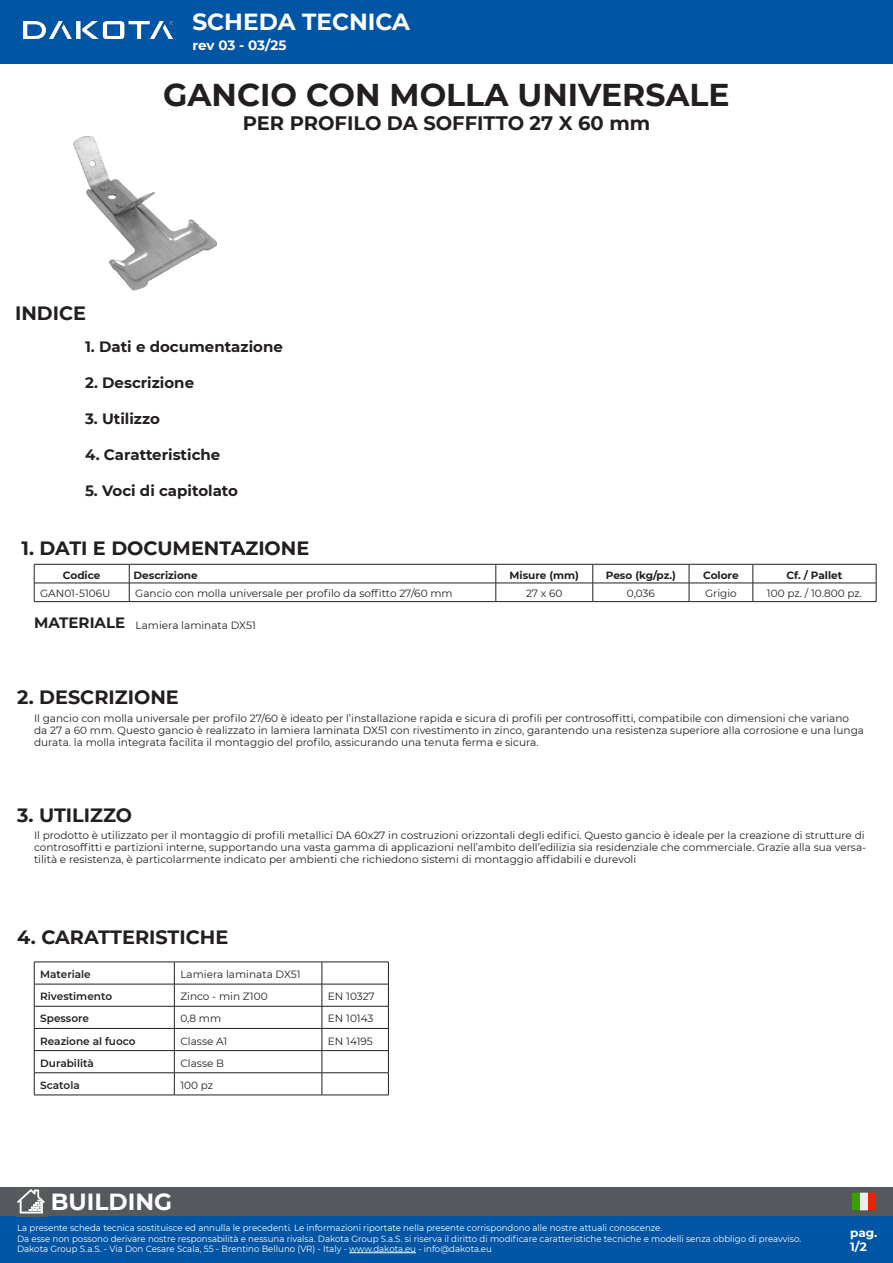
<style>
.page{position:relative;width:893px;height:1263px;background:#fff}
.page>*{position:absolute;margin:0;border:0;box-sizing:border-box;transform-origin:0 0}
.t1{font:700 31.5px "Montserrat";color:#231f20}
.t2{font:700 23.25px "Montserrat";color:#fff}
.t3{font:700 19.5px "Montserrat";color:#231f20}
.t4{font:700 19.2px "Montserrat";color:#231f20}
.t5{font:700 15px "Montserrat";color:#231f20}
.t6{font:700 13.5px "Montserrat";letter-spacing:-.01em;color:#fff}
.t7{font:700 12px/14.4px "Montserrat";color:#fff}
.t8{font:10.5px/12px "Montserrat";color:#231f20}
.t9{font:600 10.5px "Montserrat";color:#231f20}
.t10{font:700 10.5px "Montserrat";color:#231f20}
.t11{font:9px/10.5px "Montserrat";color:#fff;scale:.96 1}
</style>
<div class="page">
<div style="left:0;top:1187px;width:893px;height:29px;background:#55585d"></div>
<div style="left:0;top:0;width:893px;height:64px;background:#0155a5"></div>
<div style="left:0;top:1216px;width:893px;height:47px;background:#0155a5"></div>
<svg style="left:19px;top:1213px;width:24px;height:1px"></svg>
<svg style="left:17px;top:1189px;width:28px;height:24px"></svg>
<svg style="left:852px;top:1193px;width:24px;height:17px"></svg>
<hr style="left:349px;top:1252px;width:67px;height:1px;background:#fff">
<img style="left:23px;top:22px;width:149px;height:17px">
<hr style="left:34px;top:564px;width:95px;height:1px;background:#231f20">
<hr style="left:129px;top:564px;width:367px;height:1px;background:#231f20">
<hr style="left:496px;top:564px;width:97px;height:1px;background:#231f20">
<hr style="left:593px;top:564px;width:96px;height:1px;background:#231f20">
<hr style="left:689px;top:564px;width:64px;height:1px;background:#231f20">
<hr style="left:753px;top:564px;width:123px;height:1px;background:#231f20">
<hr style="left:34px;top:583px;width:95px;height:1px;background:#231f20">
<svg style="left:34px;top:564px;width:1px;height:37px"></svg>
<hr style="left:129px;top:583px;width:367px;height:1px;background:#231f20">
<svg style="left:129px;top:564px;width:1px;height:37px"></svg>
<hr style="left:496px;top:583px;width:97px;height:1px;background:#231f20">
<svg style="left:496px;top:564px;width:1px;height:37px"></svg>
<hr style="left:593px;top:583px;width:96px;height:1px;background:#231f20">
<svg style="left:592px;top:564px;width:1px;height:37px"></svg>
<hr style="left:689px;top:583px;width:64px;height:1px;background:#231f20">
<svg style="left:689px;top:564px;width:1px;height:37px"></svg>
<hr style="left:753px;top:583px;width:123px;height:1px;background:#231f20">
<svg style="left:753px;top:564px;width:1px;height:37px"></svg>
<svg style="left:876px;top:564px;width:1px;height:37px"></svg>
<hr style="left:34px;top:601px;width:95px;height:1px;background:#231f20">
<hr style="left:129px;top:601px;width:367px;height:1px;background:#231f20">
<hr style="left:496px;top:601px;width:97px;height:1px;background:#231f20">
<hr style="left:593px;top:601px;width:96px;height:1px;background:#231f20">
<hr style="left:689px;top:601px;width:64px;height:1px;background:#231f20">
<hr style="left:753px;top:601px;width:123px;height:1px;background:#231f20">
<hr style="left:34px;top:984px;width:140px;height:1px;background:#231f20">
<hr style="left:174px;top:984px;width:148px;height:1px;background:#231f20">
<hr style="left:322px;top:984px;width:67px;height:1px;background:#231f20">
<hr style="left:34px;top:1006px;width:140px;height:1px;background:#231f20">
<hr style="left:174px;top:1006px;width:148px;height:1px;background:#231f20">
<hr style="left:322px;top:1006px;width:67px;height:1px;background:#231f20">
<hr style="left:34px;top:1028px;width:140px;height:1px;background:#231f20">
<hr style="left:174px;top:1028px;width:148px;height:1px;background:#231f20">
<hr style="left:322px;top:1028px;width:67px;height:1px;background:#231f20">
<hr style="left:34px;top:962px;width:140px;height:1px;background:#231f20">
<hr style="left:174px;top:962px;width:148px;height:1px;background:#231f20">
<hr style="left:322px;top:962px;width:67px;height:1px;background:#231f20">
<hr style="left:34px;top:1050px;width:140px;height:1px;background:#231f20">
<hr style="left:174px;top:1050px;width:148px;height:1px;background:#231f20">
<hr style="left:322px;top:1050px;width:67px;height:1px;background:#231f20">
<hr style="left:34px;top:1072px;width:140px;height:1px;background:#231f20">
<svg style="left:34px;top:962px;width:1px;height:133px"></svg>
<hr style="left:174px;top:1072px;width:148px;height:1px;background:#231f20">
<svg style="left:174px;top:962px;width:1px;height:133px"></svg>
<hr style="left:322px;top:1072px;width:67px;height:1px;background:#231f20">
<svg style="left:322px;top:962px;width:1px;height:133px"></svg>
<svg style="left:388px;top:962px;width:1px;height:133px"></svg>
<hr style="left:34px;top:1095px;width:140px;height:1px;background:#231f20">
<hr style="left:174px;top:1095px;width:148px;height:1px;background:#231f20">
<hr style="left:322px;top:1095px;width:67px;height:1px;background:#231f20">
<img style="left:73px;top:136px;width:145px;height:155px">
<h2 class="t2" style="left:192px;top:5px;width:219px">SCHEDA TECNICA</h2>
<p class="t6" style="left:192px;top:35px;width:96px">rev 03 - 03/25</p>
<h1 class="t1" style="left:163px;top:72px;width:568px">GANCIO CON MOLLA UNIVERSALE</h1>
<h3 class="t3" style="left:243px;top:109px;width:409px">PER PROFILO DA SOFFITTO 27 X 60 mm</h3>
<p class="t4" style="left:15px;top:300px;width:73px">INDICE</p>
<p class="t5" style="left:85px;top:335px;width:199px">1. Dati e documentazione</p>
<p class="t5" style="left:85px;top:371px;width:111px">2. Descrizione</p>
<p class="t5" style="left:85px;top:407px;width:76px">3. Utilizzo</p>
<p class="t5" style="left:85px;top:443px;width:137px">4. Caratteristiche</p>
<p class="t5" style="left:85px;top:479px;width:154px">5. Voci di capitolato</p>
<p class="t4" style="left:22px;top:534px;width:289px">1. DATI E DOCUMENTAZIONE</p>
<p class="t10" style="left:63px;top:567px;width:39px">Codice</p>
<p class="t10" style="left:134px;top:567px;width:66px">Descrizione</p>
<p class="t10" style="left:509px;top:567px;width:71px">Misure (mm)</p>
<p class="t10" style="left:606px;top:567px;width:72px">Peso (kg/pz.)</p>
<p class="t10" style="left:703px;top:567px;width:37px">Colore</p>
<p class="t10" style="left:786px;top:567px;width:57px">Cf. / Pallet</p>
<p class="t8" style="left:40px;top:587px;width:72px">GAN01-5106U</p>
<p class="t8" style="left:135px;top:587px;width:319px">Gancio con molla universale per profilo da soffitto 27/60 mm</p>
<p class="t8" style="left:526px;top:587px;width:38px">27 x 60</p>
<p class="t8" style="left:627px;top:587px;width:30px">0,036</p>
<p class="t8" style="left:705px;top:587px;width:33px">Grigio</p>
<p class="t8" style="left:767px;top:587px;width:97px">100 pz. / 10.800 pz.</p>
<p class="t5" style="left:34px;top:612px;width:93px">MATERIALE</p>
<p class="t8" style="left:136px;top:618px;width:122px">Lamiera laminata DX51</p>
<p class="t4" style="left:17px;top:684px;width:163px">2. DESCRIZIONE</p>
<p class="t8" style="left:34px;top:712px;width:831px">Il gancio con molla universale per profilo 27/60 è ideato per l’installazione rapida e sicura di profili per controsoffitti, compatibile con dimensioni che variano da 27 a 60 mm. Questo gancio è realizzato in lamiera laminata DX51 con rivestimento in zinco, garantendo una resistenza superiore alla corrosione e una lunga durata. la molla integrata facilita il montaggio del profilo, assicurando una tenuta ferma e sicura.</p>
<p class="t4" style="left:17px;top:801px;width:116px">3. UTILIZZO</p>
<p class="t8" style="left:34px;top:829px;width:834px">Il prodotto è utilizzato per il montaggio di profili metallici DA 60x27 in costruzioni orizzontali degli edifici. Questo gancio è ideale per la creazione di strutture di controsoffitti e partizioni interne, supportando una vasta gamma di applicazioni nell’ambito dell’edilizia sia residenziale che commerciale. Grazie alla sua versa&shy;tilità e resistenza, è particolarmente indicato per ambienti che richiedono sistemi di montaggio affidabili e durevoli</p>
<p class="t4" style="left:17px;top:923px;width:213px">4. CARATTERISTICHE</p>
<p class="t9" style="left:40px;top:967px;width:52px">Materiale</p>
<p class="t8" style="left:180px;top:968px;width:122px">Lamiera laminata DX51</p>
<p class="t9" style="left:40px;top:989px;width:73px">Rivestimento</p>
<p class="t8" style="left:180px;top:990px;width:89px">Zinco - min Z100</p>
<p class="t8" style="left:328px;top:990px;width:48px">EN 10327</p>
<p class="t9" style="left:40px;top:1011px;width:50px">Spessore</p>
<p class="t8" style="left:180px;top:1012px;width:42px">0,8 mm</p>
<p class="t8" style="left:328px;top:1012px;width:47px">EN 10143</p>
<p class="t9" style="left:40px;top:1033px;width:97px">Reazione al fuoco</p>
<p class="t8" style="left:180px;top:1034px;width:48px">Classe A1</p>
<p class="t8" style="left:328px;top:1034px;width:46px">EN 14195</p>
<p class="t9" style="left:40px;top:1055px;width:55px">Durabilità</p>
<p class="t8" style="left:180px;top:1057px;width:45px">Classe B</p>
<p class="t9" style="left:40px;top:1078px;width:41px">Scatola</p>
<p class="t8" style="left:180px;top:1079px;width:34px">100 pz</p>
<h2 class="t2" style="left:51px;top:1184px;width:123px">BUILDING</h2>
<p class="t11" style="left:17px;top:1222px;width:818px">La presente scheda tecnica sostituisce ed annulla le precedenti. Le informazioni riportate nella presente corrispondono alle nostre attuali conoscenze.<br>Da esse non possono derivare nostre responsabilità e nessuna rivalsa. Dakota Group S.a.S. si riserva il diritto di modificare caratteristiche tecniche e modelli senza obbligo di preavviso.<br>Dakota Group S.a.S. - Via Don Cesare Scala, 55 - Brentino Belluno (VR) - Italy - www.dakota.eu - info@dakota.eu</p>
<p class="t7" style="left:850px;top:1225px;width:29px">pag.<br>1/2</p>
</div>
